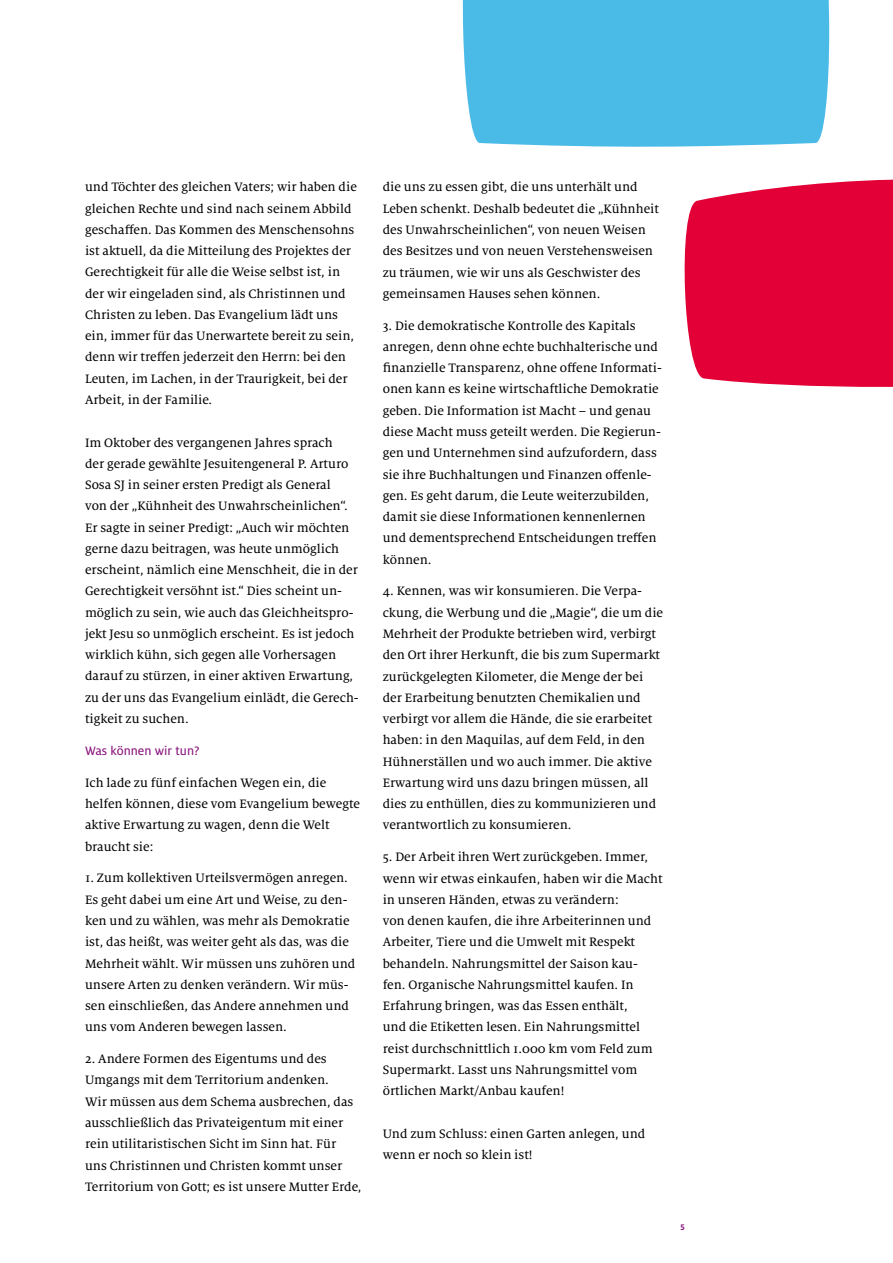
<style>
.page{position:relative;width:893px;height:1263px;background:#fff}
.page>*{position:absolute;margin:0;border:0;box-sizing:border-box;transform-origin:0 0}
.t1{font:13.5px/21.3px "Milo Serif OT Text";color:#000}
.t2{font:13.5px "Milo OT Text";color:#8a157e}
.t3{font:700 9px "Milo OT";color:#8a157e}
</style>
<div class="page">
<svg style="left:684px;top:179px;width:209px;height:208px;fill:#e20036"></svg>
<div style="left:462px;top:0;width:368px;height:147px;background:#4abae7"></div>
<p class="t1" style="left:85px;top:177px;width:273px">und Töchter des gleichen Vaters; wir haben die gleichen Rechte und sind nach seinem Abbild geschaffen. Das Kommen des Menschensohns ist aktuell, da die Mitteilung des Projektes der Gerechtigkeit für alle die Weise selbst ist, in der wir eingeladen sind, als Christinnen und Christen zu leben. Das Evangelium lädt uns ein, immer für das Unerwartete bereit zu sein, denn wir treffen jederzeit den Herrn: bei den Leuten, im Lachen, in der Traurigkeit, bei der Arbeit, in der Familie.</p>
<p class="t1" style="left:85px;top:432px;width:275px">Im Oktober des vergangenen Jahres sprach<br>der gerade gewählte Jesuitengeneral P. Arturo Sosa SJ in seiner ersten Predigt als General<br>von der „Kühnheit des Unwahrscheinlichen“.<br>Er sagte in seiner Predigt: „Auch wir möchten gerne dazu beitragen, was heute unmöglich erscheint, nämlich eine Menschheit, die in der Gerechtigkeit versöhnt ist.“ Dies scheint un&shy;möglich zu sein, wie auch das Gleichheitspro&shy;jekt Jesu so unmöglich erscheint. Es ist jedoch wirklich kühn, sich gegen alle Vorhersagen darauf zu stürzen, in einer aktiven Erwartung, zu der uns das Evangelium einlädt, die Gerech&shy;tigkeit zu suchen.</p>
<p class="t2" style="left:85px;top:743px;width:116px">Was können wir tun?</p>
<p class="t1" style="left:85px;top:772px;width:277px">Ich lade zu fünf einfachen Wegen ein, die helfen können, diese vom Evangelium bewegte aktive Erwartung zu wagen, denn die Welt braucht sie:</p>
<p class="t1" style="left:85px;top:868px;width:272px">1. Zum kollektiven Urteilsvermögen anregen.<br>Es geht dabei um eine Art und Weise, zu den&shy;ken und zu wählen, was mehr als Demokratie ist, das heißt, was weiter geht als das, was die Mehrheit wählt. Wir müssen uns zuhören und unsere Arten zu denken verändern. Wir müs&shy;sen einschließen, das Andere annehmen und uns vom Anderen bewegen lassen.</p>
<p class="t1" style="left:85px;top:1049px;width:278px">2. Andere Formen des Eigentums und des Umgangs mit dem Territorium andenken.<br>Wir müssen aus dem Schema ausbrechen, das ausschließlich das Privateigentum mit einer rein utilitaristischen Sicht im Sinn hat. Für<br>uns Christinnen und Christen kommt unser Territorium von Gott; es ist unsere Mutter Erde,</p>
<p class="t1" style="left:383px;top:177px;width:278px">die uns zu essen gibt, die uns unterhält und Leben schenkt. Deshalb bedeutet die „Kühnheit des Unwahrscheinlichen“, von neuen Weisen des Besitzes und von neuen Verstehensweisen zu träumen, wie wir uns als Geschwister des gemeinsamen Hauses sehen können.</p>
<p class="t1" style="left:383px;top:315px;width:281px">3. Die demokratische Kontrolle des Kapitals anregen, denn ohne echte buchhalterische und finanzielle Transparenz, ohne offene Informati&shy;onen kann es keine wirtschaftliche Demokratie geben. Die Information ist Macht – und genau diese Macht muss geteilt werden. Die Regierun&shy;gen und Unternehmen sind aufzufordern, dass sie ihre Buchhaltungen und Finanzen offenle&shy;gen. Es geht darum, die Leute weiterzubilden, damit sie diese Informationen kennenlernen und dementsprechend Entscheidungen treffen können.</p>
<p class="t1" style="left:383px;top:581px;width:282px">4. Kennen, was wir konsumieren. Die Verpa&shy;ckung, die Werbung und die „Magie“, die um die Mehrheit der Produkte betrieben wird, verbirgt den Ort ihrer Herkunft, die bis zum Supermarkt zurückgelegten Kilometer, die Menge der bei der Erarbeitung benutzten Chemikalien und verbirgt vor allem die Hände, die sie erarbeitet haben: in den Maquilas, auf dem Feld, in den Hühnerställen und wo auch immer. Die aktive Erwartung wird uns dazu bringen müssen, all dies zu enthüllen, dies zu kommunizieren und verantwortlich zu konsumieren.</p>
<p class="t1" style="left:383px;top:847px;width:281px">5. Der Arbeit ihren Wert zurückgeben. Immer, wenn wir etwas einkaufen, haben wir die Macht in unseren Händen, etwas zu verändern:<br>von denen kaufen, die ihre Arbeiterinnen und Arbeiter, Tiere und die Umwelt mit Respekt behandeln. Nahrungsmittel der Saison kau&shy;fen. Organische Nahrungsmittel kaufen. In Erfahrung bringen, was das Essen enthält,<br>und die Etiketten lesen. Ein Nahrungsmittel reist durchschnittlich 1.000 km vom Feld zum Supermarkt. Lasst uns Nahrungsmittel vom örtlichen Markt/Anbau kaufen!</p>
<p class="t1" style="left:383px;top:1123px;width:264px">Und zum Schluss: einen Garten anlegen, und wenn er noch so klein ist!</p>
<p class="t3" style="left:680px;top:1222px;width:6px">5</p>
</div>
